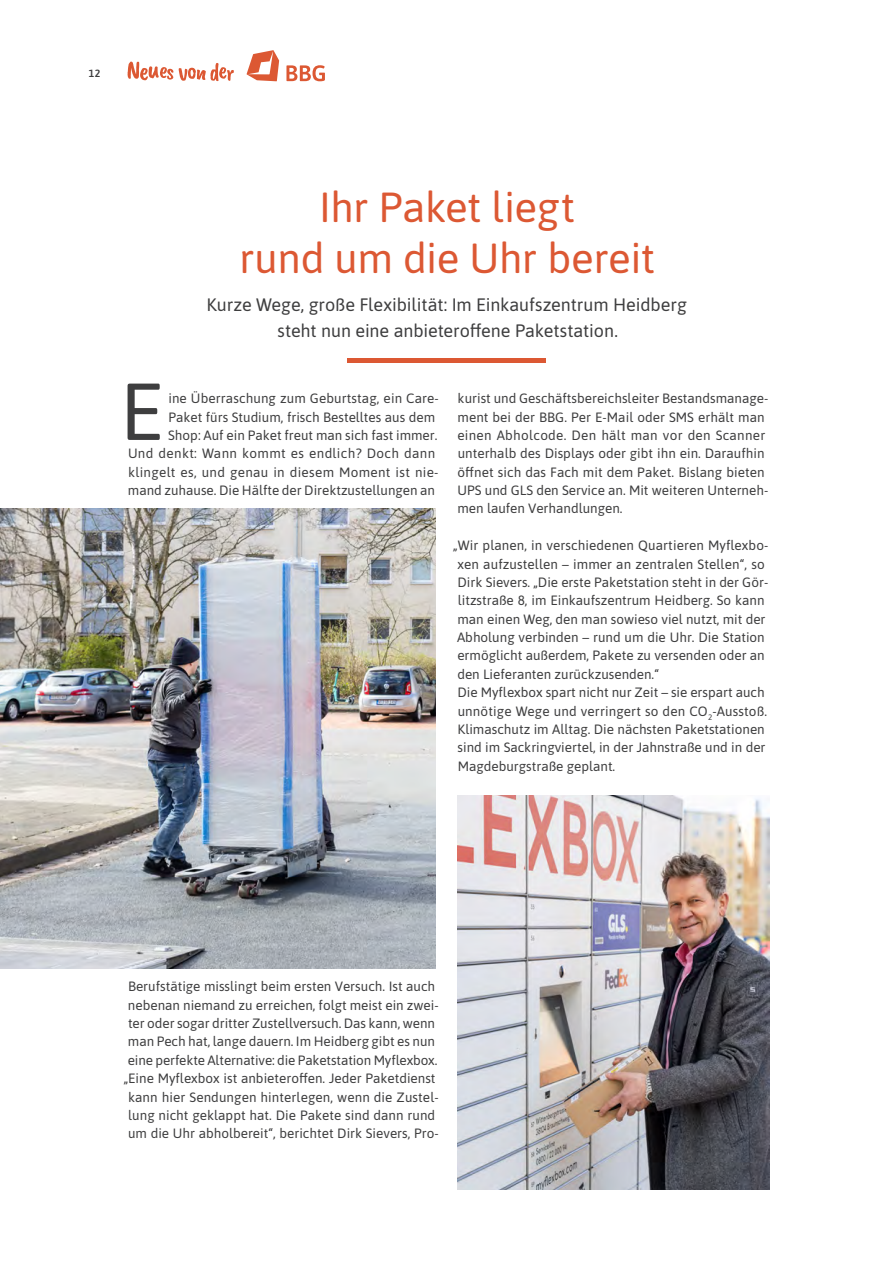
<style>
.page{position:relative;width:893px;height:1263px;background:#fff}
.page>*{position:absolute;margin:0;border:0;box-sizing:border-box;transform-origin:0 0}
.t1{font:80.55px "Asap";color:#3e3e3f}
.t2{font:42px/50.4px "Asap";letter-spacing:-.01em;color:#dc5833;text-align:center}
.t3{font:18px/25.5px "Asap";letter-spacing:-.005em;color:#3e3e3f;text-align:center}
.t4{font:13.5px/18.3px "Asap";color:#3e3e3f}
.t5{font:600 10.5px "Asap";color:#3e3e3f}
</style>
<div class="page">
<img style="left:0;top:509px;width:436px;height:459px">
<hr style="left:347px;top:359px;width:199px;height:4px;background:#dc5833">
<svg style="left:128px;top:62px;width:45px;height:18px"></svg>
<svg style="left:179px;top:63px;width:55px;height:18px"></svg>
<svg style="left:286px;top:65px;width:39px;height:16px"></svg>
<svg style="left:247px;top:50px;width:32px;height:31px"></svg>
<img style="left:457px;top:795px;width:313px;height:394px">
<p class="t5" style="left:89px;top:66px;width:13px">12</p>
<h2 class="t2" style="left:239px;top:180px;width:417px">Ihr Paket liegt<br>rund um die Uhr bereit</h2>
<h3 class="t3" style="left:206px;top:291px;width:482px">Kurze Wege, große Flexibilität: Im Einkaufszentrum Heidberg steht nun eine anbieteroffene Paketstation.</h3>
<h1 class="t1" style="left:120px;top:356px;width:45px">E</h1>
<p class="t4" style="left:128px;top:389px;width:312px;text-align:right">ine Überraschung zum Geburtstag, ein Care-<br>Paket fürs Studium, frisch Bestelltes aus dem<br>Shop: Auf ein Paket freut man sich fast immer.<br>Und denkt: Wann kommt es endlich? Doch dann klingelt es, und genau in diesem Moment ist nie&shy;mand zuhause. Die Hälfte der Direktzustellungen an</p>
<p class="t4" style="left:457px;top:389px;width:312px">kurist und Geschäftsbereichsleiter Bestandsmanage&shy;ment bei der BBG. Per E-Mail oder SMS erhält man einen Abholcode. Den hält man vor den Scanner unterhalb des Displays oder gibt ihn ein. Daraufhin öffnet sich das Fach mit dem Paket. Bislang bieten UPS und GLS den Service an. Mit weiteren Unterneh&shy;men laufen Verhandlungen.</p>
<p class="t4" style="left:453px;top:535px;width:317px">„Wir planen, in verschiedenen Quartieren Myflexbo&shy;xen aufzustellen – immer an zentralen Stellen“, so Dirk Sievers. „Die erste Paketstation steht in der Gör&shy;litzstraße 8, im Einkaufszentrum Heidberg. So kann man einen Weg, den man sowieso viel nutzt, mit der Abholung verbinden – rund um die Uhr. Die Station ermöglicht außerdem, Pakete zu versenden oder an den Lieferanten zurückzusenden.“<br>Die Myflexbox spart nicht nur Zeit – sie erspart auch unnötige Wege und verringert so den CO<sub>2</sub>-Ausstoß.<br>Klimaschutz im Alltag. Die nächsten Paketstationen sind im Sackringviertel, in der Jahnstraße und in der Magdeburgstraße geplant.</p>
<p class="t4" style="left:124px;top:977px;width:317px;text-align:center">Berufstätige misslingt beim ersten Versuch. Ist auch nebenan niemand zu erreichen, folgt meist ein zwei&shy;ter oder sogar dritter Zustellversuch. Das kann, wenn man Pech hat, lange dauern. Im Heidberg gibt es nun eine perfekte Alternative: die Paketstation Myflexbox. „Eine Myflexbox ist anbieteroffen. Jeder Paketdienst kann hier Sendungen hinterlegen, wenn die Zustel&shy;lung nicht geklappt hat. Die Pakete sind dann rund um die Uhr abholbereit“, berichtet Dirk Sievers, Pro-</p>
</div>
